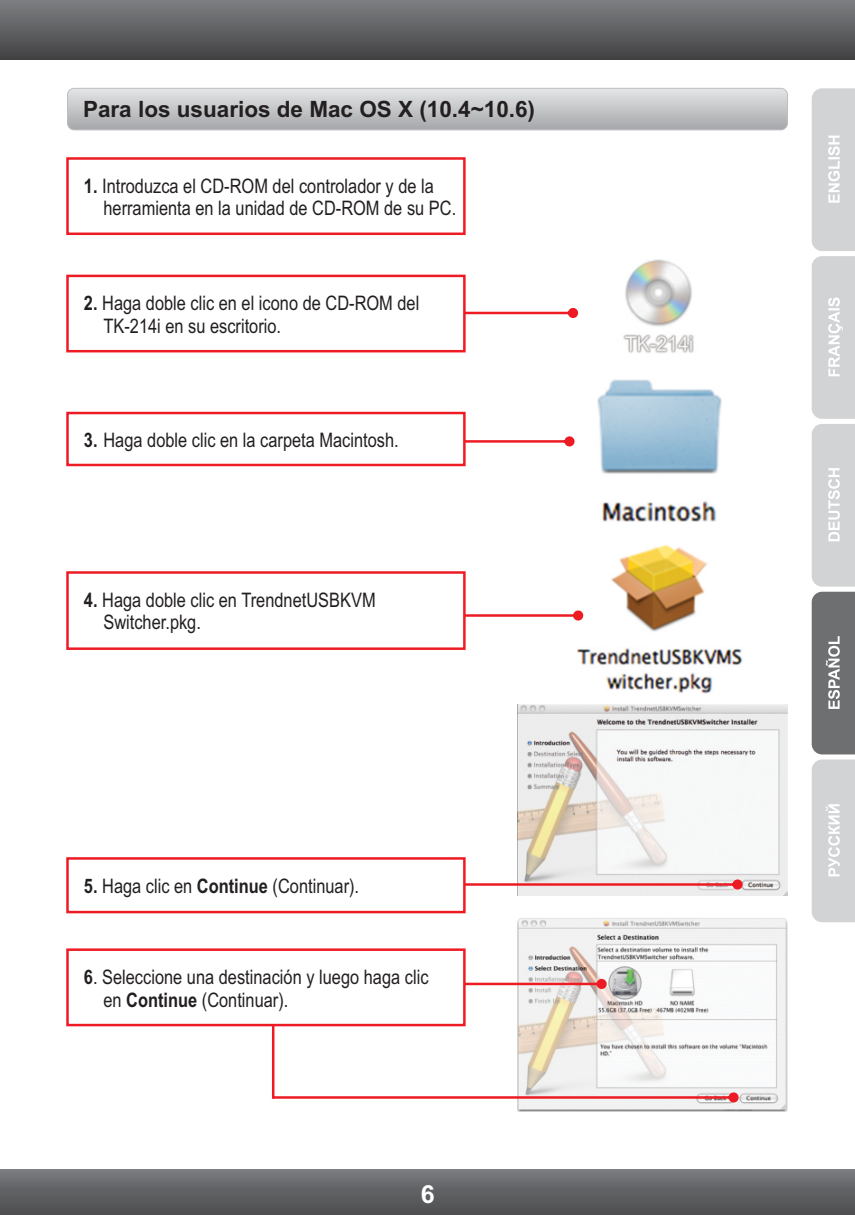
<style>
.page{position:relative;width:855px;height:1215px;background:#fff}
.page>*{position:absolute;margin:0;border:0;box-sizing:border-box;transform-origin:0 0}
.t1{font:700 25px "Arial";color:#fff}
.t2{font:700 22.5px "Arial";color:#231f20}
.t3{font:20px/22.8px "Arial Narrow";color:#231f20}
.s1{font-weight:700}
</style>
<div class="page">
<svg style="left:812px;top:88px;width:43px;height:666px;background:#bdbfc0"></svg>
<svg style="left:812px;top:760px;width:43px;height:162px;background:#d3d5d6"></svg>
<div style="left:0;top:0;width:855px;height:59px;background:linear-gradient(to bottom,#7d7f82,#434244)"></div>
<div style="left:0;top:1170px;width:855px;height:45px;background:linear-gradient(to bottom,#77797c,#4b4c4e)"></div>
<div style="left:68px;top:88px;width:720px;height:42px;background:linear-gradient(to bottom,#e4e6e7,#a6a8ab);border-radius:7px"></div>
<div style="left:67px;top:88px;width:721px;height:42px;border:1px solid #bcbec0;border-radius:7px"></div>
<img style="left:597px;top:379px;width:124px;height:142px">
<img style="left:576px;top:545px;width:166px;height:148px">
<img style="left:518px;top:704px;width:270px;height:192px">
<img style="left:518px;top:918px;width:270px;height:193px">
<svg style="left:272px;top:983px;width:467px;height:120px"></svg>
<svg style="left:66px;top:411px;width:509px;height:56px"></svg>
<svg style="left:66px;top:570px;width:517px;height:81px"></svg>
<svg style="left:66px;top:856px;width:677px;height:58px"></svg>
<svg style="left:66px;top:947px;width:541px;height:81px"></svg>
<img style="left:623px;top:259px;width:71px;height:94px">
<svg style="left:66px;top:157px;width:400px;height:78px"></svg>
<svg style="left:66px;top:274px;width:512px;height:79px"></svg>
<p class="t2" style="left:83px;top:101px;width:454px">Para los usuarios de Mac OS X (10.4~10.6)</p>
<p class="t3" style="left:103px;top:176px;width:354px;text-indent:-20px"><span class="s1">1.</span> Introduzca el CD-ROM del controlador y de la herramienta en la unidad de CD-ROM de su PC.</p>
<p class="t3" style="left:103px;top:293px;width:317px;text-indent:-20px"><span class="s1">2.</span> Haga doble clic en el icono de CD-ROM del<br>TK-214i en su escritorio.</p>
<p class="t3" style="left:84px;top:431px;width:316px"><span class="s1">3.</span> Haga doble clic en la carpeta Macintosh.</p>
<p class="t3" style="left:103px;top:590px;width:274px;text-indent:-20px"><span class="s1">4.</span> Haga doble clic en TrendnetUSBKVM<br>Switcher.pkg.</p>
<p class="t3" style="left:84px;top:876px;width:277px"><span class="s1">5.</span> Haga clic en <span class="s1">Continue</span> (Continuar).</p>
<p class="t3" style="left:103px;top:967px;width:327px;text-indent:-20px"><span class="s1">6</span>. Seleccione una destinación y luego haga clic en <span class="s1">Continue</span> (Continuar).</p>
<p class="t1" style="left:421px;top:1185px;width:15px">6</p>
</div>
